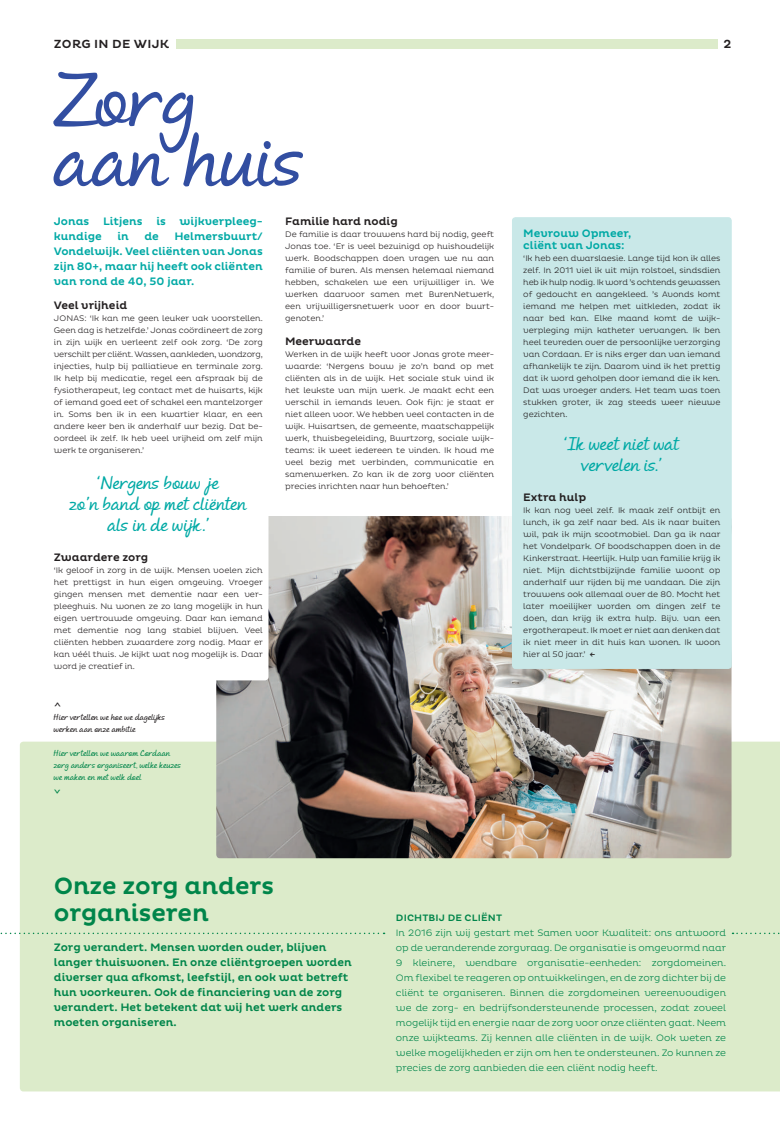
<style>
.page{position:relative;width:780px;height:1134px;background:#fff}
.page>*{position:absolute;margin:0;border:0;box-sizing:border-box;transform-origin:0 0}
.t1{font:500 72px/60px "Andrea II Script Slant";letter-spacing:-.005em;color:#324ea1}
.t2{font:500 24px/27px "Pluto";letter-spacing:-.005em;color:#00854a}
.t3{font:500 17.5px/21px "Andrea II Script Slant";color:#00a9a5;text-align:center}
.t4{font:500 12px "Pluto";letter-spacing:.025em;color:#231f20}
.t5{font:500 11px/15px "Pluto";color:#00854a}
.t6{font:500 11px/15px "Pluto";color:#00a9a5}
.t7{font:500 11px "Pluto";color:#231f20}
.t8{font:500 11px "Andrea II Script Slant";color:#00854a}
.t9{font:500 11px "Andrea II Script Slant";color:#231f20}
.t10{font:300 9.5px/15px "Pluto";color:#00854a;text-align:justify}
.t11{font:500 9.5px "Pluto";letter-spacing:.015em;color:#00854a}
.t12{font:300 8.2px/12px "Pluto";color:#231f20;text-align:justify}
.t13{font:500 8.2px/12px "Andrea II Script Slant";color:#00854a}
.t14{font:500 8.2px/12px "Andrea II Script Slant";color:#231f20}
.s1{font-weight:500}
</style>
<div class="page">
<div style="left:20px;top:742px;width:760px;height:349px;background:#dcebca"></div>
<svg style="left:0;top:933px;width:384px;height:1px"></svg>
<svg style="left:732px;top:933px;width:48px;height:1px"></svg>
<div style="left:176px;top:39px;width:541px;height:10px;background:#dcebca"></div>
<img style="left:216px;top:516px;width:515px;height:342px">
<div style="left:512px;top:217px;width:219px;height:452px;background:#c9e8e8;border-radius:4px"></div>
<div style="left:48px;top:208px;width:220px;height:472px;background:#fff;border-radius:4px"></div>
<h3 class="t4" style="left:54px;top:37px;width:117px">ZORG IN DE WIJK</h3>
<h1 class="t1" style="left:54px;top:77px;width:253px">Zorg aan huis</h1>
<h3 class="t7" style="left:285px;top:215px;width:114px">Familie hard nodig</h3>
<p class="t12" style="left:285px;top:228px;width:210px;text-align:left">De familie is daar trouwens hard bij nodig, geeft Jonas toe. ‘Er is veel bezuinigd op huishoudelijk werk. Boodschappen doen vragen we nu aan familie of buren. Als mensen helemaal niemand hebben, schakelen we een vrijwilliger in. We werken daarvoor samen met BurenNetwerk, een vrijwilligersnetwerk voor en door buurt&shy;genoten.’</p>
<h3 class="t7" style="left:285px;top:335px;width:77px">Meerwaarde</h3>
<p class="t12" style="left:285px;top:348px;width:210px">Werken in de wijk heeft voor Jonas grote meer&shy;waarde: ‘Nergens bouw je zo’n band op met cliënten als in de wijk. Het sociale stuk vind ik het leukste van mijn werk. Je maakt echt een verschil in iemands leven. Ook fijn: je staat er niet alleen voor. We hebben veel contacten in de wijk. Huisartsen, de gemeente, maatschappelijk werk, thuisbegeleiding, Buurtzorg, sociale wijk&shy;teams: ik weet iedereen te vinden. Ik houd me veel bezig met verbinden, communicatie en samenwerken. Zo kan ik de zorg voor cliënten precies inrichten naar hun behoeften.’</p>
<h3 class="t6" style="left:54px;top:214px;width:209px">Jonas Litjens is wijkverpleeg&shy;kundige</h3>
<h3 class="t6" style="left:117px;top:229px;width:13px">in</h3>
<h3 class="t6" style="left:144px;top:229px;width:16px">de</h3>
<h3 class="t6" style="left:54px;top:229px;width:210px;text-align:justify;text-indent:120px">Helmersbuurt/ Vondelwijk. Veel cliënten van Jonas zijn 80+, maar hij heeft ook cliënten van rond de 40, 50 jaar.</h3>
<h3 class="t7" style="left:54px;top:299px;width:75px">Veel vrijheid</h3>
<p class="t12" style="left:54px;top:312px;width:210px">JONAS: ‘Ik kan me geen leuker vak voorstellen.<br>Geen dag is hetzelfde.’ Jonas coördineert de zorg in zijn wijk en verleent zelf ook zorg. ‘De zorg verschilt per cliënt. Wassen, aankleden, wondzorg, injecties, hulp bij palliatieve en terminale zorg.<br>Ik help bij medicatie, regel een afspraak bij de fysiotherapeut, leg contact met de huisarts, kijk of iemand goed eet of schakel een mantelzorger in. Soms ben ik in een kwartier klaar, en een andere keer ben ik anderhalf uur bezig. Dat be&shy;oordeel ik zelf. Ik heb veel vrijheid om zelf mijn werk te organiseren.’</p>
<h3 class="t3" style="left:70px;top:474px;width:179px">‘Nergens bouw je<br>zo’n band op met cliënten als in de wijk.’</h3>
<h3 class="t7" style="left:54px;top:551px;width:96px">Zwaardere zorg</h3>
<p class="t12" style="left:54px;top:564px;width:210px">‘Ik geloof in zorg in de wijk. Mensen voelen zich het prettigst in hun eigen omgeving. Vroeger gingen mensen met dementie naar een ver&shy;pleeghuis. Nu wonen ze zo lang mogelijk in hun eigen vertrouwde omgeving. Daar kan iemand met dementie nog lang stabiel blijven. Veel cliënten hebben zwaardere zorg nodig. Maar er kan véél thuis. Je kijkt wat nog mogelijk is. Daar word je creatief in.</p>
<h3 class="t9" style="left:51px;top:707px;width:6px;rotate:-90deg">&gt;</h3>
<p class="t14" style="left:54px;top:712px;width:113px">Hier vertellen we hoe we dagelijks werken aan onze ambitie</p>
<p class="t13" style="left:54px;top:748px;width:129px">Hier vertellen we waarom Cordaan zorg anders organiseert, welke keuzes we maken en met welk doel</p>
<h3 class="t8" style="left:64px;top:789px;width:6px;rotate:90deg">&gt;</h3>
<h3 class="t4" style="left:723px;top:37px;width:9px">2</h3>
<h3 class="t6" style="left:523px;top:228px;width:110px;line-height:12px">Mevrouw Opmeer, cliënt van Jonas:</h3>
<p class="t12" style="left:523px;top:252px;width:199px;text-align:left">‘Ik heb een dwarslaesie. Lange tijd kon ik alles zelf. In 2011 viel ik uit mijn rolstoel, sindsdien heb ik hulp nodig. Ik word ’s ochtends gewassen of gedoucht en aangekleed. ’s Avonds komt iemand me helpen met uitkleden, zodat ik naar bed kan. Elke maand komt de wijk&shy;verpleging mijn katheter vervangen. Ik ben heel tevreden over de persoonlijke verzorging van Cordaan. Er is niks erger dan van iemand afhankelijk te zijn. Daarom vind ik het prettig dat ik word geholpen door iemand die ik ken.<br>Dat was vroeger anders. Het team was toen stukken groter, ik zag steeds weer nieuwe gezichten.</p>
<h3 class="t3" style="left:564px;top:435px;width:116px">‘Ik weet niet wat vervelen is.’</h3>
<h3 class="t7" style="left:523px;top:491px;width:64px">Extra hulp</h3>
<p class="t12" style="left:523px;top:504px;width:199px">Ik kan nog veel zelf. Ik maak zelf ontbijt en lunch, ik ga zelf naar bed. Als ik naar buiten wil, pak ik mijn scootmobiel. Dan ga ik naar het Vondelpark. Of boodschappen doen in de Kinkerstraat. Heerlijk. Hulp van familie krijg ik niet. Mijn dichtstbijzijnde familie woont op anderhalf uur rijden bij me vandaan. Die zijn trouwens ook allemaal over de 80. Mocht het later moeilijker worden om dingen zelf te doen, dan krijg ik extra hulp. Bijv. van een ergotherapeut. Ik moet er niet aan denken dat ik niet meer in dit huis kan wonen. Ik woon hier al 50 jaar.’ <span class="s1">←</span></p>
<h2 class="t2" style="left:54px;top:873px;width:221px">Onze zorg anders organiseren</h2>
<p class="t5" style="left:54px;top:940px;width:299px">Zorg verandert. Mensen worden ouder, blijven langer thuiswonen. En onze cliëntgroepen worden diverser qua afkomst, leefstijl, en ook wat betreft hun voorkeuren. Ook de financiering van de zorg verandert. Het betekent dat wij het werk anders moeten organiseren.</p>
<p class="t11" style="left:396px;top:912px;width:108px">DICHTBIJ DE CLIËNT</p>
<p class="t10" style="left:396px;top:925px;width:332px">In 2016 zijn wij gestart met Samen voor Kwaliteit: ons antwoord op de veranderende zorgvraag. De organisatie is omgevormd naar 9 kleinere, wendbare organisatie-eenheden: zorgdomeinen.<br>Om flexibel te reageren op ontwikkelingen, en de zorg dichter bij de cliënt te organiseren. Binnen die zorgdomeinen vereenvoudigen we de zorg- en bedrijfsondersteunende processen, zodat zoveel mogelijk tijd en energie naar de zorg voor onze cliënten gaat. Neem onze wijkteams. Zij kennen alle cliënten in de wijk. Ook weten ze welke mogelijkheden er zijn om hen te ondersteunen. Zo kunnen ze precies de zorg aanbieden die een cliënt nodig heeft.</p>
</div>
